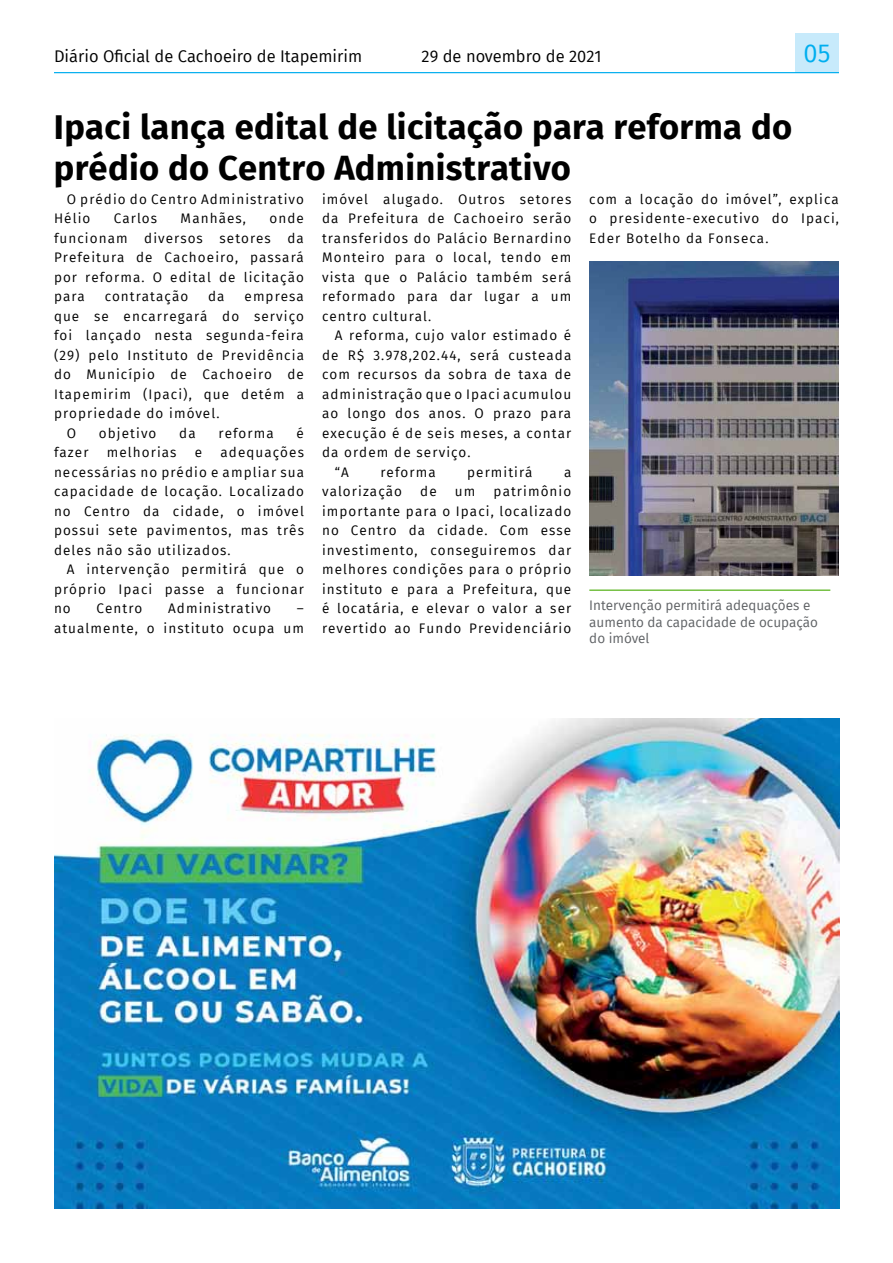
<style>
.page{position:relative;width:893px;height:1263px;background:#fff}
.page>*{position:absolute;margin:0;border:0;box-sizing:border-box;transform-origin:0 0}
.t1{font:700 34.5px/41.4px "Fira Sans";letter-spacing:.01em;color:#000}
.t2{font:25.5px "Fira Sans";color:#00aeef}
.t3{font:16.5px "Fira Sans";color:#000}
.t4{font:13.5px/19.5px "Fira Sans";letter-spacing:.08em;color:#000;text-align:justify}
.t5{font:13.5px/16.6px "Fira Sans";color:#5e6164}
</style>
<div class="page">
<div style="left:795px;top:33px;width:44px;height:40px;background:#c7eafb"></div>
<hr style="left:54px;top:72px;width:785px;height:1px;background:#00aeef">
<img style="left:589px;top:261px;width:250px;height:315px">
<hr style="left:589px;top:589px;width:241px;height:2px;background:#75c044">
<img style="left:54px;top:719px;width:785px;height:490px">
<p class="t3" style="left:54px;top:43px;width:310px">Diário Oficial de Cachoeiro de Itapemirim</p>
<p class="t3" style="left:422px;top:43px;width:181px">29 de novembro de 2021</p>
<h2 class="t2" style="left:804px;top:34px;width:28px">05</h2>
<h1 class="t1" style="left:54px;top:103px;width:740px">Ipaci lança edital de licitação para reforma do prédio do Centro Administrativo</h1>
<p class="t4" style="left:54px;top:189px;width:251px;text-indent:13px">O prédio do Centro Administrativo<br>Hélio</p>
<p class="t4" style="left:589px;top:189px;width:251px">com a locação do imóvel”, explica o presidente-executivo do Ipaci, Eder Botelho da Fonseca.</p>
<p class="t4" style="left:322px;top:189px;width:251px">imóvel alugado. Outros setores da Prefeitura de Cachoeiro serão transferidos do Palácio Bernardino Monteiro para o local, tendo em vista que o Palácio também será reformado para dar lugar a um centro cultural.</p>
<p class="t4" style="left:335px;top:325px;width:238px">A reforma, cujo valor estimado é</p>
<p class="t4" style="left:322px;top:345px;width:251px">de R$ 3.978,202.44, será custeada</p>
<p class="t4" style="left:322px;top:364px;width:251px">com recursos da sobra de taxa de</p>
<p class="t4" style="left:322px;top:384px;width:251px">administração que o Ipaci acumulou</p>
<p class="t4" style="left:322px;top:403px;width:251px">ao longo dos anos. O prazo para</p>
<p class="t4" style="left:322px;top:423px;width:251px">execução é de seis meses, a contar</p>
<p class="t4" style="left:322px;top:442px;width:150px">da ordem de serviço.</p>
<p class="t4" style="left:335px;top:462px;width:16px">“A</p>
<p class="t4" style="left:380px;top:462px;width:57px">reforma</p>
<p class="t4" style="left:467px;top:462px;width:67px">permitirá</p>
<p class="t4" style="left:564px;top:462px;width:9px">a</p>
<p class="t4" style="left:322px;top:481px;width:82px">valorização</p>
<p class="t4" style="left:420px;top:481px;width:18px">de</p>
<p class="t4" style="left:455px;top:481px;width:22px">um</p>
<p class="t4" style="left:114px;top:209px;width:45px">Carlos</p>
<p class="t4" style="left:181px;top:209px;width:67px">Manhães,</p>
<p class="t4" style="left:54px;top:209px;width:251px;text-indent:216px">onde funcionam diversos setores da Prefeitura de Cachoeiro, passará por reforma. O edital de licitação para</p>
<p class="t4" style="left:105px;top:287px;width:85px">contratação</p>
<p class="t4" style="left:208px;top:287px;width:18px">da</p>
<p class="t4" style="left:245px;top:287px;width:61px">empresa</p>
<p class="t4" style="left:54px;top:306px;width:251px">que se encarregará do serviço</p>
<p class="t4" style="left:54px;top:325px;width:251px">foi lançado nesta segunda-feira</p>
<p class="t4" style="left:54px;top:345px;width:251px">(29) pelo Instituto de Previdência</p>
<p class="t4" style="left:54px;top:364px;width:251px">do Município de Cachoeiro de</p>
<p class="t4" style="left:54px;top:384px;width:251px">Itapemirim (Ipaci), que detém a</p>
<p class="t4" style="left:54px;top:403px;width:167px">propriedade do imóvel.</p>
<p class="t4" style="left:67px;top:423px;width:11px">O</p>
<p class="t4" style="left:99px;top:423px;width:59px">objetivo</p>
<p class="t4" style="left:179px;top:423px;width:18px">da</p>
<p class="t4" style="left:219px;top:423px;width:57px">reforma</p>
<p class="t4" style="left:297px;top:423px;width:9px">é</p>
<p class="t4" style="left:54px;top:442px;width:36px">fazer</p>
<p class="t4" style="left:107px;top:442px;width:71px">melhorias</p>
<p class="t4" style="left:195px;top:442px;width:9px">e</p>
<p class="t4" style="left:54px;top:442px;width:251px;text-indent:167px">adequações necessárias no prédio e ampliar sua capacidade de locação. Localizado no Centro da cidade, o imóvel possui sete pavimentos, mas três deles não são utilizados.</p>
<p class="t4" style="left:54px;top:559px;width:251px;text-indent:13px">A intervenção permitirá que o próprio Ipaci passe a funcionar no</p>
<p class="t4" style="left:322px;top:481px;width:251px;text-indent:172px">patrimônio importante para o Ipaci, localizado no Centro da cidade. Com esse investimento, conseguiremos dar melhores condições para o próprio instituto e para a Prefeitura, que é locatária, e elevar o valor a ser revertido ao Fundo Previdenciário</p>
<p class="t5" style="left:589px;top:597px;width:230px">Intervenção permitirá adequações e aumento da capacidade de ocupação do imóvel</p>
<p class="t4" style="left:97px;top:598px;width:47px">Centro</p>
<p class="t4" style="left:168px;top:598px;width:104px">Administrativo</p>
<p class="t4" style="left:54px;top:598px;width:251px;text-align:right">–<br>atualmente, o instituto ocupa um</p>
</div>
